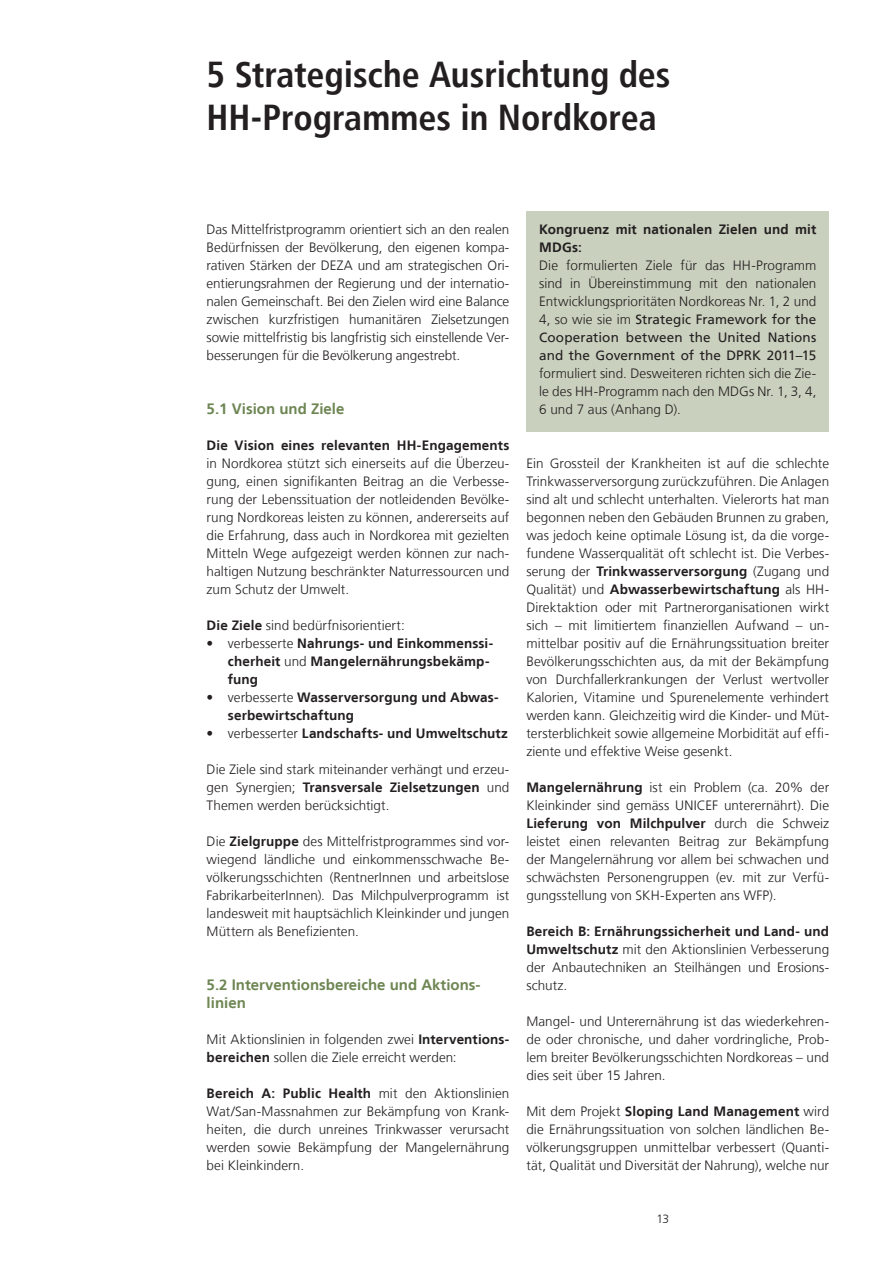
<style>
.page{position:relative;width:893px;height:1263px;background:#fff}
.page>*{position:absolute;margin:0;border:0;box-sizing:border-box;transform-origin:0 0}
._2_Kapitel_CondBold{font:700 condensed 36px "Frutiger LT";color:#231f20}
._3_Zwischentitel_10p{font:700 15px/18px "Frutiger LT";color:#6e8653}
._4_Lauftext_9pt{font:300 13.5px/18px "Frutiger LT";color:#231f20;text-align:justify}
._4_Lauftext_9pt-2{font:700 13.5px/18px "Frutiger LT";letter-spacing:.01em;color:#231f20}
.t1{font:300 12px "Frutiger LT";color:#231f20}
.s1{font-weight:700}
.s2{font-weight:300}
.s3{font-weight:400}
</style>
<div class="page">
<div style="left:526px;top:211px;width:303px;height:221px;background:#cad0be"></div>
<p class="_2_Kapitel_CondBold" style="left:207px;top:53px;width:465px">5 Strategische Ausrichtung des</p>
<p class="_2_Kapitel_CondBold" style="left:207px;top:96px;width:452px">HH-Programmes in Nordkorea</p>
<p class="_4_Lauftext_9pt" style="left:207px;top:221px;width:304px">Das Mittelfristprogramm orientiert sich an den realen Bedürfnissen der Bevölkerung, den eigenen kompa&shy;rativen Stärken der DEZA und am strategischen Ori&shy;entierungsrahmen der Regierung und der internatio&shy;nalen Gemeinschaft. Bei den Zielen wird eine Balance zwischen kurzfristigen humanitären Zielsetzungen sowie mittelfristig bis langfristig sich einstellende Ver&shy;besserungen für die Bevölkerung angestrebt.</p>
<p class="_3_Zwischentitel_10p" style="left:207px;top:400px;width:139px">5.1 Vision und Ziele</p>
<p class="_4_Lauftext_9pt" style="left:207px;top:437px;width:304px"><span class="s1">Die Vision eines relevanten HH-Engagements </span>in Nordkorea stützt sich einerseits auf die Überzeu&shy;gung, einen signifikanten Beitrag an die Verbesse&shy;rung der Lebenssituation der notleidenden Bevölke&shy;rung Nordkoreas leisten zu können, andererseits auf die Erfahrung, dass auch in Nordkorea mit gezielten Mitteln Wege aufgezeigt werden können zur nach&shy;haltigen Nutzung beschränkter Naturressourcen und zum Schutz der Umwelt.</p>
<p class="_4_Lauftext_9pt" style="left:207px;top:617px;width:200px"><span class="s1">Die Ziele</span> sind bedürfnisorientiert:</p>
<p class="_4_Lauftext_9pt-2" style="left:228px;top:634px;width:267px;text-indent:-21px"><span class="s2">• verbesserte</span> Nahrungs- und Einkommenssi&shy;cherheit <span class="s2">und</span> Mangelernährungsbekämp&shy;fung</p>
<p class="_4_Lauftext_9pt-2" style="left:228px;top:688px;width:272px;text-indent:-21px"><span class="s2">• verbesserte</span> Wasserversorgung und Abwas&shy;serbewirtschaftung</p>
<p class="_4_Lauftext_9pt-2" style="left:207px;top:724px;width:303px"><span class="s2">• verbesserter</span> Landschafts- und Umweltschutz</p>
<p class="_4_Lauftext_9pt" style="left:207px;top:761px;width:304px">Die Ziele sind stark miteinander verhängt und erzeu&shy;gen Synergien; <span class="s1">Transversale Zielsetzungen</span> und Themen werden berücksichtigt.</p>
<p class="_4_Lauftext_9pt" style="left:207px;top:833px;width:304px">Die <span class="s1">Zielgruppe</span> des Mittelfristprogrammes sind vor&shy;wiegend ländliche und einkommensschwache Be&shy;völkerungsschichten (RentnerInnen und arbeitslose FabrikarbeiterInnen). Das Milchpulverprogramm ist landesweit mit hauptsächlich Kleinkinder und jungen Müttern als Benefizienten.</p>
<p class="_3_Zwischentitel_10p" style="left:207px;top:976px;width:274px">5.2 Interventionsbereiche und Aktions&shy;linien</p>
<p class="_4_Lauftext_9pt" style="left:207px;top:1031px;width:304px">Mit Aktionslinien in folgenden zwei <span class="s1">Interventions&shy;bereichen</span> sollen die Ziele erreicht werden:</p>
<p class="_4_Lauftext_9pt" style="left:207px;top:1085px;width:304px"><span class="s1">Bereich A: Public Health</span> mit den Aktionslinien Wat/San-Massnahmen zur Bekämpfung von Krank&shy;heiten, die durch unreines Trinkwasser verursacht werden sowie Bekämpfung der Mangelernährung bei Kleinkindern.</p>
<p class="_4_Lauftext_9pt-2" style="left:539px;top:220px;width:279px">Kongruenz mit nationalen Zielen und mit<br>MDGs:</p>
<p class="_4_Lauftext_9pt" style="left:539px;top:257px;width:279px">Die formulierten Ziele für das HH-Programm sind in Übereinstimmung mit den nationalen Entwicklungsprioritäten Nordkoreas Nr. 1, 2 und 4, so wie sie im <span class="s3">Strategic Framework for the Cooperation between the United Nations and the Government of the DPRK 2011–15 </span>formuliert sind. Desweiteren richten sich die Zie&shy;le des HH-Programm nach den MDGs Nr. 1, 3, 4, 6 und 7 aus (Anhang D).</p>
<p class="_4_Lauftext_9pt" style="left:526px;top:455px;width:304px">Ein Grossteil der Krankheiten ist auf die schlechte Trinkwasserversorgung zurückzuführen. Die Anlagen sind alt und schlecht unterhalten. Vielerorts hat man begonnen neben den Gebäuden Brunnen zu graben, was jedoch keine optimale Lösung ist, da die vorge&shy;fundene Wasserqualität oft schlecht ist. Die Verbes&shy;serung der <span class="s1">Trinkwasserversorgung</span> (Zugang und Qualität) und <span class="s1">Abwasserbewirtschaftung</span> als HH-Direktaktion oder mit Partnerorganisationen wirkt sich – mit limitiertem finanziellen Aufwand – un&shy;mittelbar positiv auf die Ernährungssituation breiter Bevölkerungsschichten aus, da mit der Bekämpfung von Durchfallerkrankungen der Verlust wertvoller Kalorien, Vitamine und Spurenelemente verhindert werden kann. Gleichzeitig wird die Kinder- und Müt&shy;tersterblichkeit sowie allgemeine Morbidität auf effi&shy;ziente und effektive Weise gesenkt.</p>
<p class="_4_Lauftext_9pt" style="left:526px;top:779px;width:304px"><span class="s1">Mangelernährung</span> ist ein Problem (ca. 20% der Kleinkinder sind gemäss UNICEF unterernährt). Die <span class="s1">Lieferung von Milchpulver</span> durch die Schweiz leistet einen relevanten Beitrag zur Bekämpfung der Mangelernährung vor allem bei schwachen und schwächsten Personengruppen (ev. mit zur Verfü&shy;gungsstellung von SKH-Experten ans WFP).</p>
<p class="_4_Lauftext_9pt" style="left:526px;top:923px;width:304px"><span class="s1">Bereich B: Ernährungssicherheit und Land- und Umweltschutz</span> mit den Aktionslinien Verbesserung der Anbautechniken an Steilhängen und Erosions&shy;schutz.</p>
<p class="_4_Lauftext_9pt" style="left:526px;top:1013px;width:304px">Mangel- und Unterernährung ist das wiederkehren&shy;de oder chronische, und daher vordringliche, Prob&shy;lem breiter Bevölkerungsschichten Nordkoreas – und dies seit über 15 Jahren.</p>
<p class="_4_Lauftext_9pt" style="left:526px;top:1103px;width:304px">Mit dem Projekt <span class="s1">Sloping Land Management</span> wird die Ernährungssituation von solchen ländlichen Be&shy;völkerungsgruppen unmittelbar verbessert (Quanti&shy;tät, Qualität und Diversität der Nahrung), welche nur</p>
<p class="t1" style="left:657px;top:1212px;width:14px">13</p>
</div>
